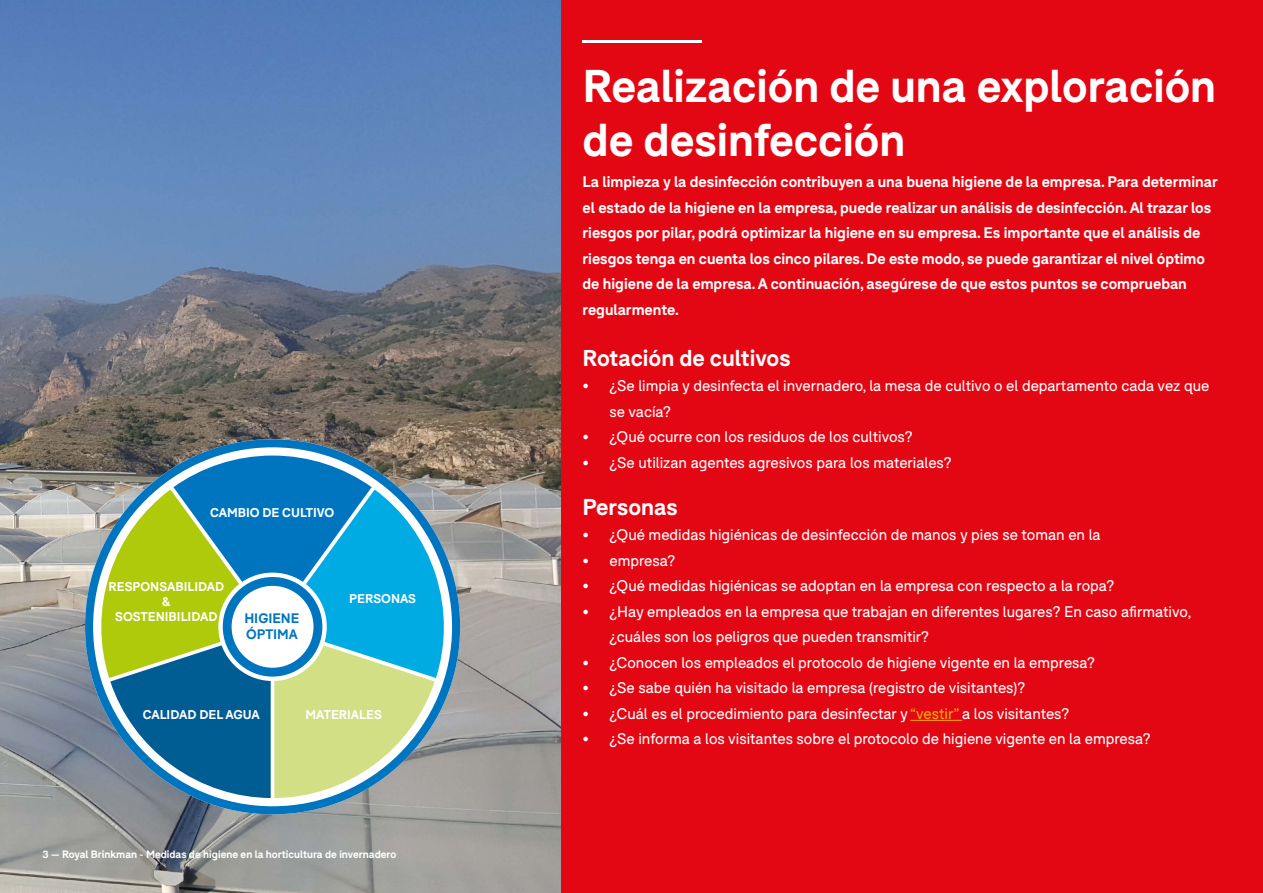
<style>
.page{position:relative;width:1263px;height:893px;background:#fff}
.page>*{position:absolute;margin:0;border:0;box-sizing:border-box;transform-origin:0 0}
.t1{font:700 45px/54px "F37 Bolton";color:#fff}
.t2{font:700 22.5px "F37 Bolton";color:#fff}
.t3{font:15px/25.5px "F37 Bolton";color:#fff}
.t4{font:700 15px/25.5px "F37 Bolton";color:#fff}
.t5{font:700 13.5px/16.2px "F37 Bolton";color:#0075bf}
.t6{font:700 12.45px/15px "F37 Bolton";color:#fff;text-align:center}
.t7{font:700 10.5px "F37 Bolton";color:#fff}
.s1{color:#f8ac00}
</style>
<div class="page">
<img style="left:0;top:0;width:561px;height:893px">
<div style="left:561px;top:0;width:702px;height:893px;background:#e30613"></div>
<hr style="left:910px;top:720px;width:52px;height:1px;background:#f8ac00">
<hr style="left:583px;top:40px;width:119px;height:3px;background:#fff">
<svg style="left:85px;top:439px;width:375px;height:375px;background:#7c909c"></svg>
<svg style="left:98px;top:456px;width:349px;height:342px;background:#66a79f"></svg>
<p class="t6" style="left:210px;top:506px;width:126px">CAMBIO DE CULTIVO</p>
<p class="t6" style="left:108px;top:579px;width:117px">RESPONSABILIDAD &amp;<br>SOSTENIBILIDAD</p>
<p class="t5" style="left:244px;top:610px;width:57px">HIGIENE<br>ÓPTIMA</p>
<p class="t6" style="left:349px;top:591px;width:68px">PERSONAS</p>
<p class="t6" style="left:143px;top:708px;width:119px">CALIDAD DEL AGUA</p>
<p class="t6" style="left:305px;top:708px;width:78px">MATERIALES</p>
<p class="t7" style="left:43px;top:848px;width:355px">3 — Royal Brinkman - Medidas de higiene en la horticultura de invernadero</p>
<h1 class="t1" style="left:583px;top:60px;width:635px">Realización de una exploración de desinfección</h1>
<p class="t4" style="left:583px;top:169px;width:637px">La limpieza y la desinfección contribuyen a una buena higiene de la empresa. Para determinar el estado de la higiene en la empresa, puede realizar un análisis de desinfección. Al trazar los riesgos por pilar, podrá optimizar la higiene en su empresa. Es importante que el análisis de riesgos tenga en cuenta los cinco pilares. De este modo, se puede garantizar el nivel óptimo de higiene de la empresa. A continuación, asegúrese de que estos puntos se comprueban regularmente.</p>
<h2 class="t2" style="left:583px;top:344px;width:210px">Rotación de cultivos</h2>
<p class="t3" style="left:610px;top:373px;width:601px;text-indent:-27px">• ¿Se limpia y desinfecta el invernadero, la mesa de cultivo o el departamento cada vez que se vacía?</p>
<p class="t3" style="left:583px;top:424px;width:331px">• ¿Qué ocurre con los residuos de los cultivos?</p>
<p class="t3" style="left:583px;top:450px;width:371px">• ¿Se utilizan agentes agresivos para los materiales?</p>
<h2 class="t2" style="left:583px;top:493px;width:97px">Personas</h2>
<p class="t3" style="left:583px;top:522px;width:519px">• ¿Qué medidas higiénicas de desinfección de manos y pies se toman en la</p>
<p class="t3" style="left:583px;top:548px;width:94px">• empresa?</p>
<p class="t3" style="left:583px;top:573px;width:533px">• ¿Qué medidas higiénicas se adoptan en la empresa con respecto a la ropa?</p>
<p class="t3" style="left:610px;top:599px;width:583px;text-indent:-27px">• ¿Hay empleados en la empresa que trabajan en diferentes lugares? En caso afirmativo, ¿cuáles son los peligros que pueden transmitir?</p>
<p class="t3" style="left:583px;top:650px;width:514px">• ¿Conocen los empleados el protocolo de higiene vigente en la empresa?</p>
<p class="t3" style="left:583px;top:675px;width:444px">• ¿Se sabe quién ha visitado la empresa (registro de visitantes)?</p>
<p class="t3" style="left:583px;top:701px;width:488px">• ¿Cuál es el procedimiento para desinfectar y <span class="s1">“vestir”</span> a los visitantes?</p>
<p class="t3" style="left:583px;top:726px;width:569px">• ¿Se informa a los visitantes sobre el protocolo de higiene vigente en la empresa?</p>
</div>
